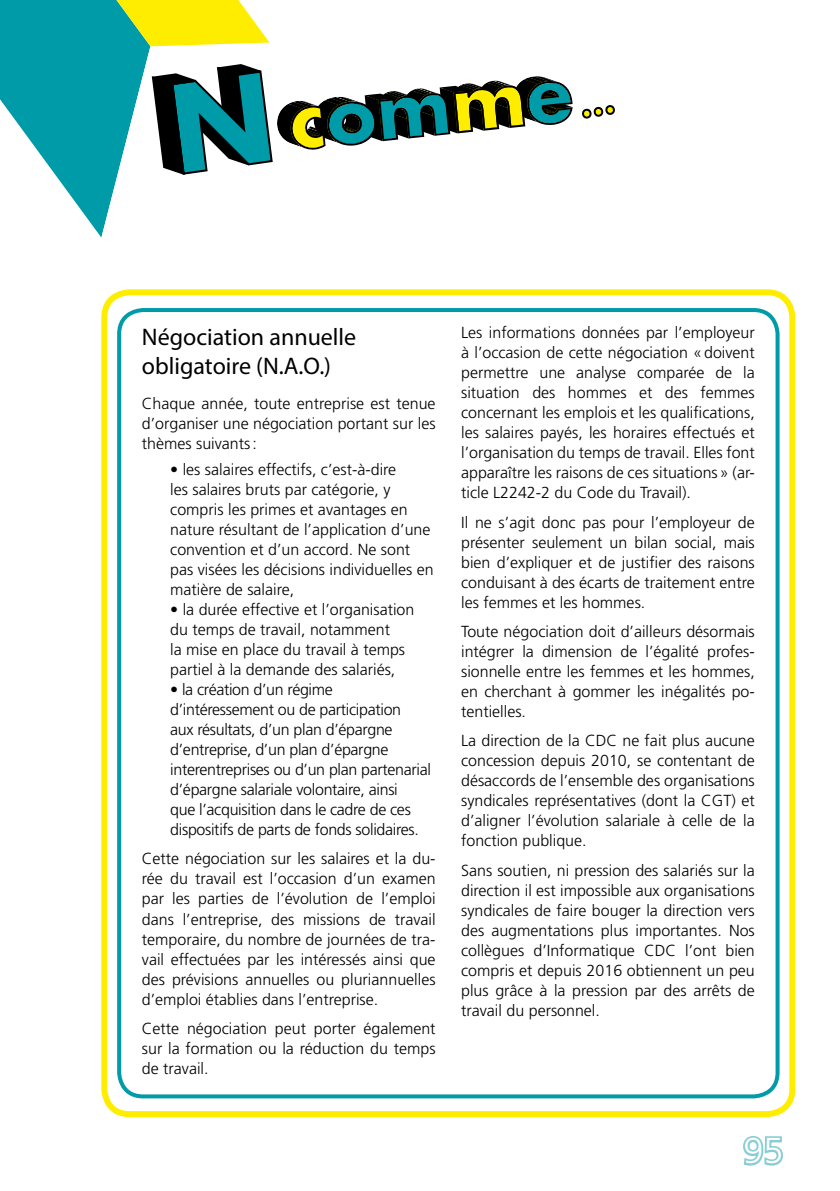
<style>
.page{position:relative;width:840px;height:1191px;background:#fff}
.page>*{position:absolute;margin:0;border:0;box-sizing:border-box;transform-origin:0 0}
.t1{font:300 36px "Frutiger LT Std";color:#fff}
.t2{font:24px/28.8px "Myriad Pro";color:#000}
.t3{font:300 16px/20px "Frutiger LT Std";color:#000;text-align:justify}
.t4{font:300 16px/20px "Frutiger LT Std";letter-spacing:-.02em;color:#000}
</style>
<div class="page">
<svg style="left:743px;top:1136px;width:40px;height:30px"></svg>
<div style="left:117px;top:308px;width:662px;height:790px;border:4px solid #009ba8;border-radius:24px"></div>
<div style="left:581px;top:109px;width:10px;height:10px;border:4px solid #000;border-radius:50%"></div>
<div style="left:605px;top:105px;width:9px;height:10px;border:4px solid #000;border-radius:50%"></div>
<svg style="left:0;top:0;width:572px;height:238px"></svg>
<div style="left:101px;top:289px;width:693px;height:828px;border:6px solid #ffed00;border-radius:25px"></div>
<svg style="left:583px;top:107px;width:30px;height:10px"></svg>
<p class="t2" style="left:142px;top:322px;width:216px">Négociation annuelle obligatoire (N.A.O.)</p>
<p class="t3" style="left:142px;top:394px;width:295px">Chaque année, toute entreprise est tenue d’organiser une négociation portant sur les thèmes suivants:</p>
<p class="t3" style="left:170px;top:459px;width:265px;text-align:left">• les salaires effectifs, c’est-à-dire<br>les salaires bruts par catégorie, y compris les primes et avantages en nature résultant de l’application d’une convention et d’un accord. Ne sont pas visées les décisions individuelles en matière de salaire,</p>
<p class="t3" style="left:170px;top:599px;width:245px;text-align:left">• la durée effective et l’organisation du temps de travail, notamment<br>la mise en place du travail à temps partiel à la demande des salariés,</p>
<p class="t4" style="left:170px;top:679px;width:262px">• la création d’un régime d’intéressement ou de participation<br>aux résultats, d’un plan d’épargne d’entreprise, d’un plan d’épargne interentreprises ou d’un plan partenarial d’épargne salariale volontaire, ainsi<br>que l’acquisition dans le cadre de ces dispositifs de parts de fonds solidaires.</p>
<p class="t3" style="left:142px;top:849px;width:295px">Cette négociation sur les salaires et la du&shy;rée du travail est l’occasion d’un examen par les parties de l’évolution de l’emploi dans l’entreprise, des missions de travail temporaire, du nombre de journées de tra&shy;vail effectuées par les intéressés ainsi que des prévisions annuelles ou pluriannuelles d’emploi établies dans l’entreprise.</p>
<p class="t3" style="left:142px;top:1018px;width:295px">Cette négociation peut porter également sur la formation ou la réduction du temps de travail.</p>
<p class="t3" style="left:461px;top:323px;width:295px">Les informations données par l’employeur à l’occasion de cette négociation «doivent permettre une analyse comparée de la situation des hommes et des femmes concernant les emplois et les qualifications, les salaires payés, les horaires effectués et l’organisation du temps de travail. Elles font apparaître les raisons de ces situations» (ar&shy;ticle L2242-2 du Code du Travail).</p>
<p class="t3" style="left:461px;top:512px;width:295px">Il ne s’agit donc pas pour l’employeur de présenter seulement un bilan social, mais bien d’expliquer et de justifier des raisons conduisant à des écarts de traitement entre les femmes et les hommes.</p>
<p class="t3" style="left:461px;top:621px;width:295px">Toute négociation doit d’ailleurs désormais intégrer la dimension de l’égalité profes&shy;sionnelle entre les femmes et les hommes, en cherchant à gommer les inégalités po&shy;tentielles.</p>
<p class="t3" style="left:461px;top:731px;width:295px">La direction de la CDC ne fait plus aucune concession depuis 2010, se contentant de désaccords de l’ensemble des organisations syndicales représentatives (dont la CGT) et d’aligner l’évolution salariale à celle de la fonction publique.</p>
<p class="t3" style="left:461px;top:860px;width:295px">Sans soutien, ni pression des salariés sur la direction il est impossible aux organisations syndicales de faire bouger la direction vers des augmentations plus importantes. Nos collègues d’Informatique CDC l’ont bien compris et depuis 2016 obtiennent un peu plus grâce à la pression par des arrêts de travail du personnel.</p>
<p class="t1" style="left:743px;top:1130px;width:42px">95</p>
</div>
